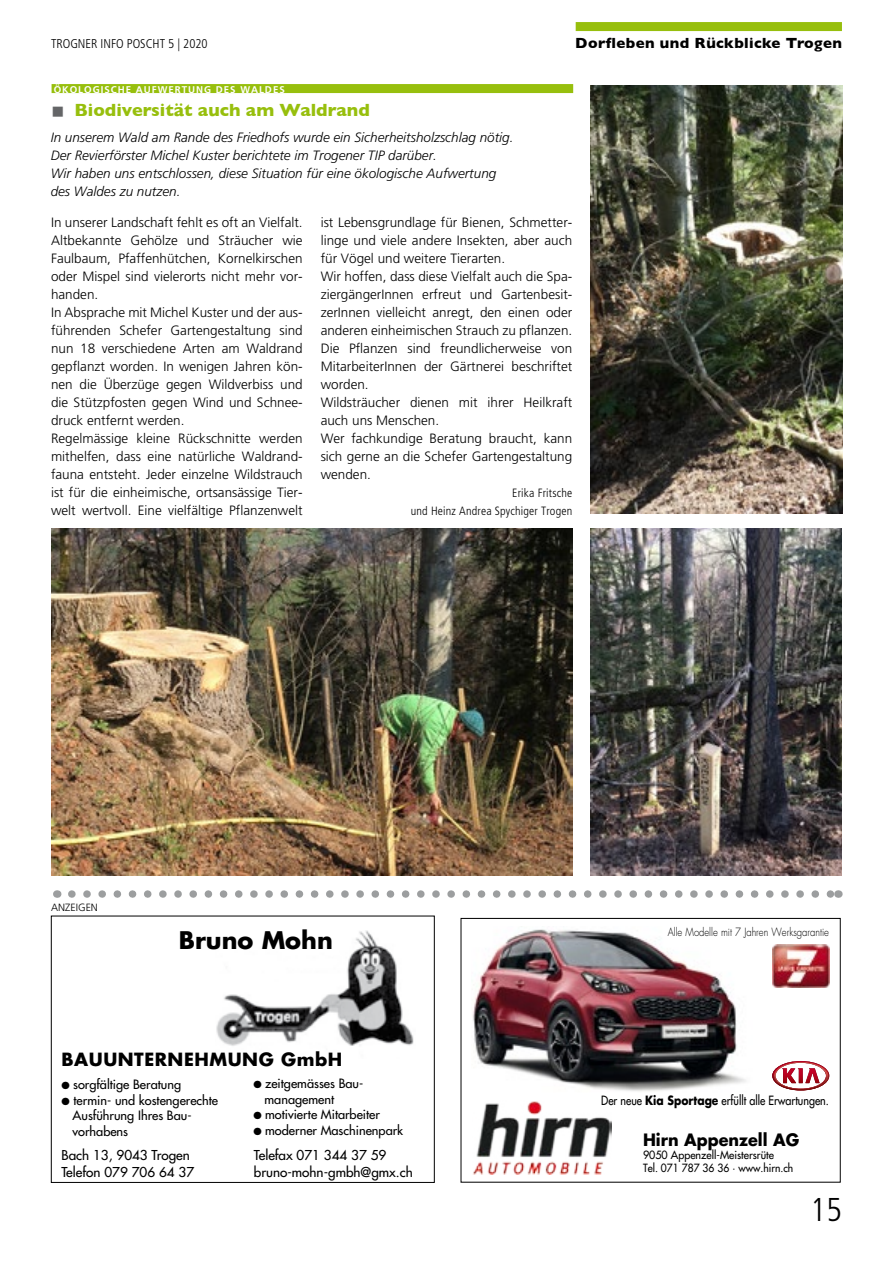
<style>
.page{position:relative;width:893px;height:1263px;background:#fff}
.page>*{position:absolute;margin:0;border:0;box-sizing:border-box;transform-origin:0 0}
.t1{font:300 condensed 33px "Frutiger";color:#000}
.t2{font:700 23.7px "Futura";color:#000}
.t3{font:700 18px "Gill Sans";color:#97bf0d}
.t4{font:700 17.7px "Futura";letter-spacing:.03em;color:#000}
.t5{font:700 16.65px "Futura Std";color:#000}
.t6{font:700 15px "Gill Sans";letter-spacing:.025em;color:#000}
.t7{font:300 13.5px/18px "Frutiger";color:#000}
.t8{font:italic 300 13.5px/18px "Frutiger";color:#000}
.t9{font:13.35px/16.2px "Futura";color:#000}
.t10{font:300 condensed 12.75px "Frutiger";color:#000}
.t11{font:12.6px/15.5px "Futura";color:#000}
.t12{font:500 12.45px "Futura Std";color:#000;scale:.86 1}
.t13{font:300 condensed 12px/18px "Frutiger";letter-spacing:.015em;color:#000;text-align:right}
.t14{font:500 11.1px/13.2px "Futura Std";color:#000}
.t15{font:300 11.1px "Futura Std";color:#000;scale:.85 1}
.t16{font:300 10.5px "Frutiger";color:#000}
.t17{font:700 9.75px "Frutiger";letter-spacing:.1em;color:#fff}
.s1{font-weight:700}
</style>
<div class="page">
<div style="left:52px;top:84px;width:521px;height:9px;background:#97bf0d"></div>
<img style="left:590px;top:85px;width:253px;height:428px">
<img style="left:52px;top:528px;width:520px;height:347px">
<img style="left:590px;top:528px;width:252px;height:347px">
<img style="left:472px;top:929px;width:274px;height:163px">
<svg style="left:772px;top:1061px;width:57px;height:29px"></svg>
<img style="left:772px;top:945px;width:57px;height:42px">
<img style="left:473px;top:1101px;width:138px;height:73px">
<img style="left:216px;top:930px;width:198px;height:116px">
<div style="left:51px;top:916px;width:384px;height:267px;border:1px solid #000"></div>
<svg style="left:72px;top:890px;width:758px;height:8px"></svg>
<div style="left:576px;top:22px;width:266px;height:9px;background:#97bf0d"></div>
<p class="t10" style="left:51px;top:36px;width:158px">TROGNER INFO POSCHT 5 | 2020</p>
<p class="t6" style="left:575px;top:31px;width:268px">Dorfleben und Rückblicke Trogen</p>
<p class="t17" style="left:54px;top:84px;width:233px">ÖKOLOGISCHE AUFWERTUNG DES WALDES</p>
<h3 class="t3" style="left:74px;top:96px;width:297px">Biodiversität auch am Waldrand</h3>
<p class="t8" style="left:51px;top:129px;width:464px">In unserem Wald am Rande des Friedhofs wurde ein Sicherheitsholzschlag nötig.<br>Der Revierförster Michel Kuster berichtete im Trogener TIP darüber.<br>Wir haben uns entschlossen, diese Situation für eine ökologische Aufwertung des Waldes zu nutzen.</p>
<p class="t7" style="left:51px;top:214px;width:253px">In unserer Landschaft fehlt es oft an Vielfalt.<br>Altbekannte Gehölze und Sträucher wie Faulbaum, Pfaffenhütchen, Kornelkirschen oder Mispel sind vielerorts nicht mehr vor&shy;handen.<br>In Absprache mit Michel Kuster und der aus&shy;führenden Schefer Gartengestaltung sind nun 18 verschiedene Arten am Waldrand gepflanzt worden. In wenigen Jahren kön&shy;nen die Überzüge gegen Wildverbiss und die Stützpfosten gegen Wind und Schnee&shy;druck entfernt werden.<br>Regelmässige kleine Rückschnitte werden mithelfen, dass eine natürliche Waldrand&shy;fauna entsteht. Jeder einzelne Wildstrauch ist für die einheimische, ortsansässige Tier&shy;welt wertvoll. Eine vielfältige Pflanzenwelt</p>
<p class="t7" style="left:321px;top:214px;width:253px">ist Lebensgrundlage für Bienen, Schmetter&shy;linge und viele andere Insekten, aber auch für Vögel und weitere Tierarten.<br>Wir hoffen, dass diese Vielfalt auch die Spa&shy;ziergängerInnen erfreut und Gartenbesit&shy;zerInnen vielleicht anregt, den einen oder anderen einheimischen Strauch zu pflanzen.<br>Die Pflanzen sind freundlicherweise von MitarbeiterInnen der Gärtnerei beschriftet worden.<br>Wildsträucher dienen mit ihrer Heilkraft auch uns Menschen.<br>Wer fachkundige Beratung braucht, kann sich gerne an die Schefer Gartengestaltung wenden.</p>
<p class="t13" style="left:411px;top:484px;width:163px">Erika Fritsche<br>und Heinz Andrea Spychiger Trogen</p>
<p class="t16" style="left:51px;top:902px;width:48px">ANZEIGEN</p>
<h2 class="t2" style="left:179px;top:923px;width:156px">Bruno Mohn</h2>
<h3 class="t4" style="left:61px;top:1047px;width:282px">BAUUNTERNEHMUNG GmbH</h3>
<p class="t11" style="left:61px;top:1077px;width:121px">● sorgfältige Beratung</p>
<p class="t11" style="left:73px;top:1092px;width:147px;text-indent:-11px">● termin- und kostengerechte<br>Ausführung Ihres Bau&shy;vorhabens</p>
<p class="t11" style="left:265px;top:1076px;width:100px;text-indent:-11px">● zeitgemässes Bau&shy;management</p>
<p class="t11" style="left:253px;top:1107px;width:128px">● motivierte Mitarbeiter</p>
<p class="t11" style="left:253px;top:1122px;width:151px">● moderner Maschinenpark</p>
<p class="t9" style="left:61px;top:1147px;width:134px">Bach 13, 9043 Trogen<br>Telefon 079 706 64 37</p>
<p class="t9" style="left:254px;top:1147px;width:160px">Telefax 071 344 37 59 bruno-mohn-gmbh@gmx.ch</p>
<p class="t15" style="left:668px;top:925px;width:191px">Alle Modelle mit 7 Jahren Werksgarantie</p>
<p class="t12" style="left:601px;top:1093px;width:266px">Der neue <span class="s1">Kia Sportage</span> erfüllt alle Erwartungen.</p>
<p class="t5" style="left:643px;top:1128px;width:158px">Hirn Appenzell AG</p>
<p class="t14" style="left:643px;top:1148px;width:152px">9050 Appenzell-Meistersrüte<br>Tel. 071 787 36 36 · www.hirn.ch</p>
<h1 class="t1" style="left:810px;top:1191px;width:33px">15</h1>
</div>
